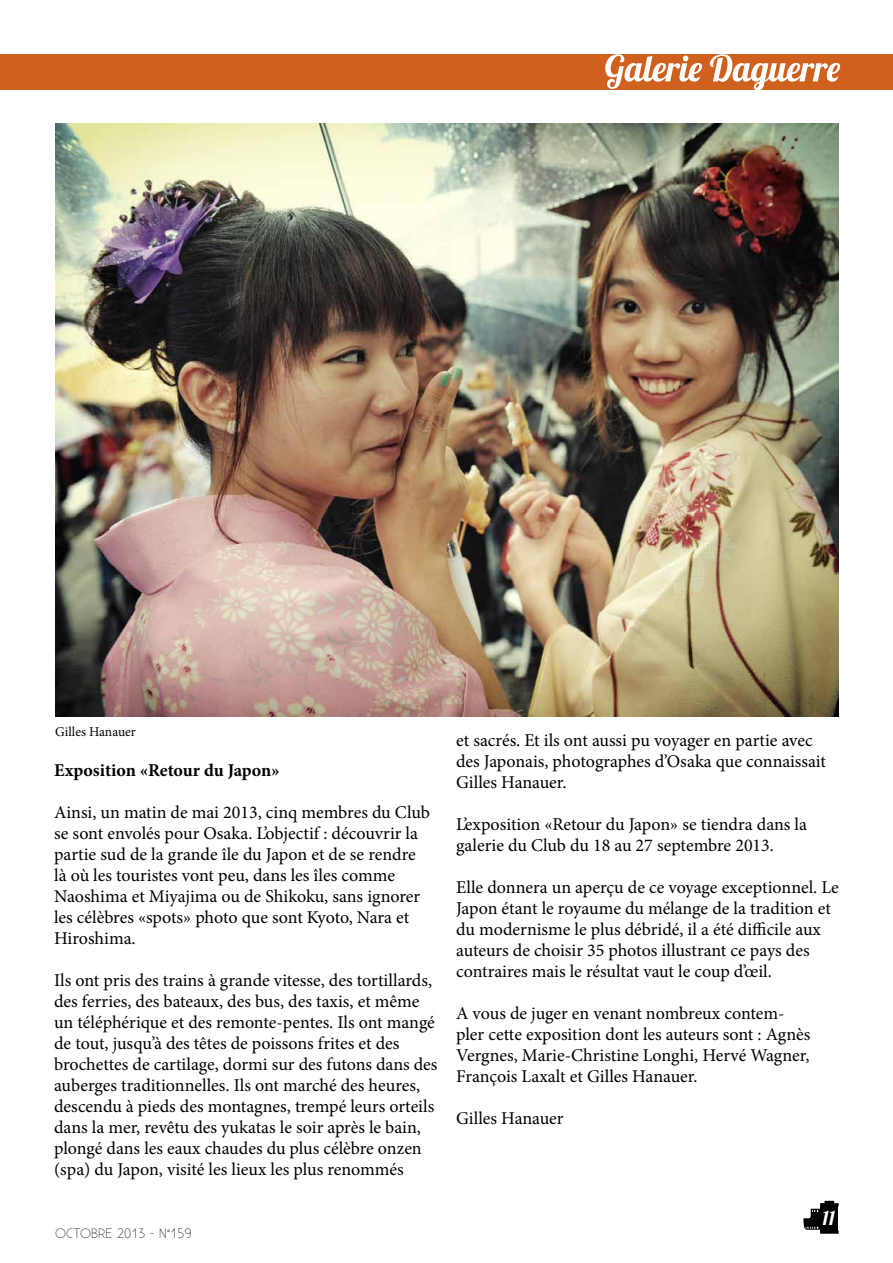
<style>
.page{position:relative;width:893px;height:1263px;background:#fff}
.page>*{position:absolute;margin:0;border:0;box-sizing:border-box;transform-origin:0 0}
.t1{font:19.5px "Lobster 1.4";color:#fff}
.t2{font:18px/21px "Minion Pro";color:#000}
.t3{font:700 18px "Minion Pro";letter-spacing:-.005em;color:#000}
.t4{font:300 13.5px "Existence";color:#000}
.t5{font:13.5px "Minion Pro";color:#000}
</style>
<div class="page">
<svg style="left:803px;top:1201px;width:31px;height:29px"></svg>
<div style="left:820px;top:1206px;width:18px;height:25px;background:#000"></div>
<hr style="left:820px;top:1203px;width:19px;height:3px;background:#000">
<svg style="left:820px;top:1230px;width:19px;height:4px"></svg>
<div style="left:0;top:54px;width:893px;height:36px;background:#d0601e"></div>
<svg style="left:605px;top:54px;width:235px;height:36px"></svg>
<img style="left:55px;top:123px;width:783px;height:593px">
<p class="t5" style="left:55px;top:722px;width:82px">Gilles Hanauer</p>
<p class="t3" style="left:54px;top:757px;width:227px">Exposition «Retour du Japon»</p>
<p class="t2" style="left:54px;top:802px;width:377px">Ainsi, un matin de mai 2013, cinq membres du Club se sont envolés pour Osaka. L’objectif : découvrir la partie sud de la grande île du Japon et de se rendre là où les touristes vont peu, dans les îles comme Naoshima et Miyajima ou de Shikoku, sans ignorer les célèbres «spots» photo que sont Kyoto, Nara et Hiroshima.</p>
<p class="t2" style="left:54px;top:970px;width:385px">Ils ont pris des trains à grande vitesse, des tortillards, des ferries, des bateaux, des bus, des taxis, et même un téléphérique et des remonte-pentes. Ils ont mangé de tout, jusqu’à des têtes de poissons frites et des brochettes de cartilage, dormi sur des futons dans des auberges traditionnelles. Ils ont marché des heures, descendu à pieds des montagnes, trempé leurs orteils dans la mer, revêtu des yukatas le soir après le bain, plongé dans les eaux chaudes du plus célèbre onzen (spa) du Japon, visité les lieux les plus renommés</p>
<p class="t4" style="left:55px;top:1226px;width:138px">OCTOBRE 2013 - N°159</p>
<p class="t2" style="left:456px;top:730px;width:371px">et sacrés. Et ils ont aussi pu voyager en partie avec des Japonais, photographes d’Osaka que connaissait<br>Gilles Hanauer.</p>
<p class="t2" style="left:456px;top:814px;width:352px">L’exposition «Retour du Japon» se tiendra dans la galerie du Club du 18 au 27 septembre 2013.</p>
<p class="t2" style="left:456px;top:877px;width:384px">Elle donnera un aperçu de ce voyage exceptionnel. Le Japon étant le royaume du mélange de la tradition et du modernisme le plus débridé, il a été difficile aux auteurs de choisir 35 photos illustrant ce pays des contraires mais le résultat vaut le coup d’œil.</p>
<p class="t2" style="left:456px;top:1003px;width:356px">A vous de juger en venant nombreux contem&shy;pler cette exposition dont les auteurs sont : Agnès Vergnes, Marie-Christine Longhi, Hervé Wagner, François Laxalt et Gilles Hanauer.</p>
<p class="t2" style="left:456px;top:1108px;width:109px">Gilles Hanauer</p>
<p class="t1" style="left:822px;top:1205px;width:14px">11</p>
</div>
